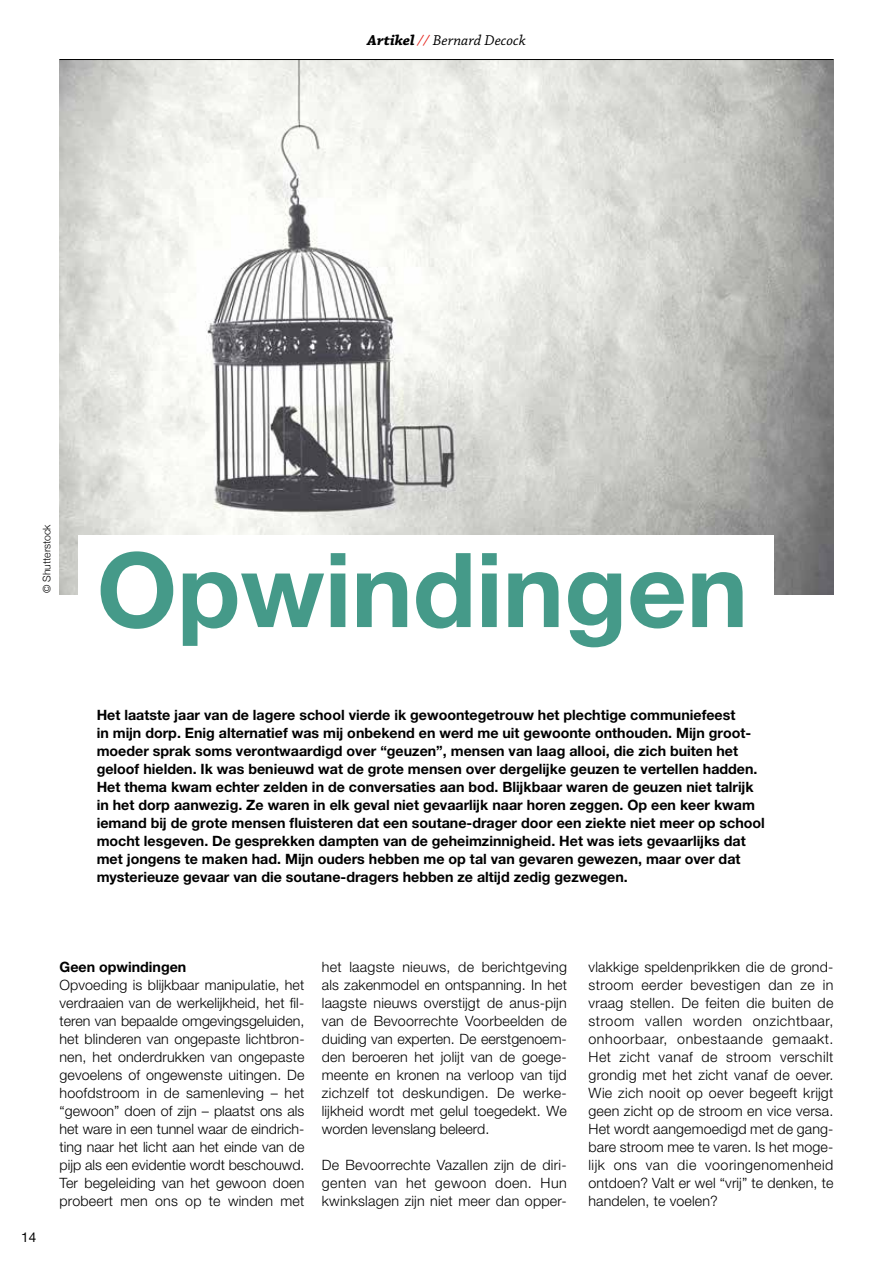
<style>
.page{position:relative;width:893px;height:1263px;background:#fff}
.page>*{position:absolute;margin:0;border:0;box-sizing:border-box;transform-origin:0 0}
.t1{font:700 103.5px "Helvetica Neue LT Pro";color:#459a89}
.t2{font:15px "Chaparral Pro It Capt";color:#000}
.t3{font:300 14.25px/18px "Helvetica Neue LT Pro";letter-spacing:.01em;color:#000;text-align:justify}
.t4{font:700 14.25px/18px "Helvetica Neue LT Pro";color:#000}
.t5{font:13.5px "Helvetica Neue";color:#000}
.t6{font:300 10.5px "Helvetica Neue";color:#000}
.s1{font-family:"Chaparral Pro Bold It Capt"}
.s2{color:#e5231b}
</style>
<div class="page">
<img style="left:60px;top:60px;width:773px;height:534px">
<hr style="left:60px;top:59px;width:773px;height:1px;background:#000">
<div style="left:78px;top:535px;width:696px;height:129px;background:#fff"></div>
<p class="t2" style="left:367px;top:32px;width:160px"><span class="s1">Artikel</span> <span class="s2">//</span> Bernard Decock</p>
<p class="t6" style="left:38px;top:593px;width:70px;rotate:-90deg">© Shutterstock</p>
<h1 class="t1" style="left:97px;top:526px;width:653px">Opwindingen</h1>
<p class="t4" style="left:97px;top:706px;width:670px">Het laatste jaar van de lagere school vierde ik gewoontegetrouw het plechtige communiefeest<br>in mijn dorp. Enig alternatief was mij onbekend en werd me uit gewoonte onthouden. Mijn groot&shy;moeder sprak soms verontwaardigd over “geuzen”, mensen van laag allooi, die zich buiten het geloof hielden. Ik was benieuwd wat de grote mensen over dergelijke geuzen te vertellen hadden.<br>Het thema kwam echter zelden in de conversaties aan bod. Blijkbaar waren de geuzen niet talrijk in het dorp aanwezig. Ze waren in elk geval niet gevaarlijk naar horen zeggen. Op een keer kwam iemand bij de grote mensen fluisteren dat een soutane-drager door een ziekte niet meer op school mocht lesgeven. De gesprekken dampten van de geheimzinnigheid. Het was iets gevaarlijks dat met jongens te maken had. Mijn ouders hebben me op tal van gevaren gewezen, maar over dat mysterieuze gevaar van die soutane-dragers hebben ze altijd zedig gezwegen.</p>
<p class="t5" style="left:21px;top:1227px;width:17px">14</p>
<p class="t4" style="left:60px;top:958px;width:128px">Geen opwindingen</p>
<p class="t3" style="left:60px;top:976px;width:247px">Opvoeding is blijkbaar manipulatie, het verdraaien van de werkelijkheid, het fil&shy;teren van bepaalde omgevingsgeluiden, het blinderen van ongepaste lichtbron&shy;nen, het onderdrukken van ongepaste gevoelens of ongewenste uitingen. De hoofdstroom in de samenleving – het “gewoon” doen of zijn – plaatst ons als het ware in een tunnel waar de eindrich&shy;ting naar het licht aan het einde van de pijp als een evidentie wordt beschouwd.<br>Ter begeleiding van het gewoon doen probeert men ons op te winden met</p>
<p class="t3" style="left:322px;top:958px;width:247px">het laagste nieuws, de berichtgeving als zakenmodel en ontspanning. In het laagste nieuws overstijgt de anus-pijn van de Bevoorrechte Voorbeelden de duiding van experten. De eerstgenoem&shy;den beroeren het jolijt van de goege&shy;meente en kronen na verloop van tijd zichzelf tot deskundigen. De werke&shy;lijkheid wordt met gelul toegedekt. We worden levenslang beleerd.</p>
<p class="t3" style="left:322px;top:1156px;width:246px">De Bevoorrechte Vazallen zijn de diri&shy;genten van het gewoon doen. Hun kwinkslagen zijn niet meer dan opper-</p>
<p class="t3" style="left:588px;top:958px;width:247px">vlakkige speldenprikken die de grond&shy;stroom eerder bevestigen dan ze in vraag stellen. De feiten die buiten de stroom vallen worden onzichtbaar, onhoorbaar, onbestaande gemaakt.<br>Het zicht vanaf de stroom verschilt grondig met het zicht vanaf de oever.<br>Wie zich nooit op oever begeeft krijgt geen zicht op de stroom en vice versa.<br>Het wordt aangemoedigd met de gang&shy;bare stroom mee te varen. Is het moge&shy;lijk ons van die vooringenomenheid ontdoen? Valt er wel “vrij” te denken, te handelen, te voelen?</p>
</div>
